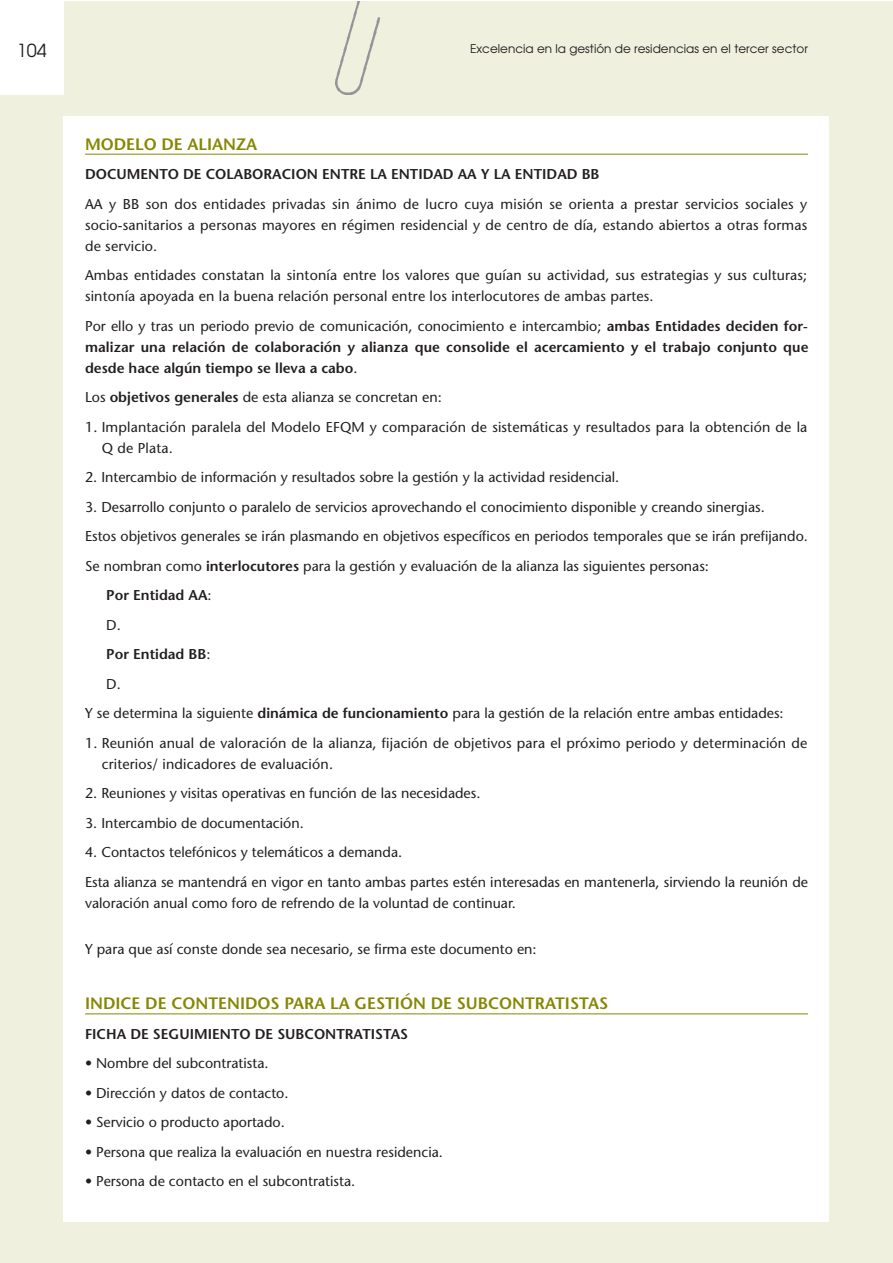
<style>
.page{position:relative;width:893px;height:1263px;background:#fff}
.page>*{position:absolute;margin:0;border:0;box-sizing:border-box;transform-origin:0 0}
.t1{font:18px "Avant Garde";color:#231f20}
.t2{font:600 16.5px "Stone Sans";color:#868702}
.t3{font:14.25px/21px "Stone Sans";color:#231f20}
.t4{font:600 14.25px/21px "Stone Sans";color:#231f20;text-align:justify}
.t5{font:12px "Avant Garde";color:#231f20}
.s1{font-weight:400}
.s2{font-weight:600}
</style>
<div class="page">
<div style="left:0;top:1px;width:892px;height:1262px;background:#f0f0df"></div>
<div style="left:64px;top:116px;width:765px;height:1106px;background:#fff"></div>
<div style="left:0;top:1px;width:64px;height:94px;background:#fff"></div>
<hr style="left:85px;top:154px;width:723px;height:1px;background:#868702">
<hr style="left:85px;top:1013px;width:723px;height:1px;background:#868702">
<img style="left:336px;top:1px;width:45px;height:94px">
<p class="t1" style="left:17px;top:40px;width:31px">104</p>
<p class="t5" style="left:470px;top:42px;width:339px">Excelencia en la gestión de residencias en el tercer sector</p>
<p class="t2" style="left:85px;top:137px;width:174px">MODELO DE ALIANZA</p>
<p class="t4" style="left:85px;top:165px;width:516px">DOCUMENTO DE COLABORACION ENTRE LA ENTIDAD AA Y LA ENTIDAD BB</p>
<p class="t3" style="left:85px;top:195px;width:724px;text-align:justify">AA y BB son dos entidades privadas sin ánimo de lucro cuya misión se orienta a prestar servicios sociales y socio-sanitarios a personas mayores en régimen residencial y de centro de día, estando abiertos a otras formas de servicio.</p>
<p class="t3" style="left:85px;top:266px;width:724px">Ambas entidades constatan la sintonía entre los valores que guían su actividad, sus estrategias y sus culturas; sintonía apoyada en la buena relación personal entre los interlocutores de ambas partes.</p>
<p class="t4" style="left:85px;top:317px;width:725px"><span class="s1">Por ello y tras un periodo previo de comunicación, conocimiento e intercambio;</span> ambas Entidades deciden for&shy;malizar una relación de colaboración y alianza que consolide el acercamiento y el trabajo conjunto que desde hace algún tiempo se lleva a cabo<span class="s1">.</span></p>
<p class="t3" style="left:85px;top:388px;width:358px">Los <span class="s2">objetivos generales</span> de esta alianza se concretan en:</p>
<p class="t3" style="left:102px;top:418px;width:707px;text-indent:-17px">1. Implantación paralela del Modelo EFQM y comparación de sistemáticas y resultados para la obtención de la<br>Q de Plata.</p>
<p class="t3" style="left:85px;top:468px;width:536px">2. Intercambio de información y resultados sobre la gestión y la actividad residencial.</p>
<p class="t3" style="left:85px;top:498px;width:681px">3. Desarrollo conjunto o paralelo de servicios aprovechando el conocimiento disponible y creando sinergias.</p>
<p class="t3" style="left:85px;top:527px;width:724px">Estos objetivos generales se irán plasmando en objetivos específicos en periodos temporales que se irán prefijando.</p>
<p class="t3" style="left:85px;top:557px;width:625px">Se nombran como <span class="s2">interlocutores</span> para la gestión y evaluación de la alianza las siguientes personas:</p>
<p class="t4" style="left:106px;top:586px;width:107px">Por Entidad AA<span class="s1">:</span></p>
<p class="t3" style="left:106px;top:616px;width:16px">D.</p>
<p class="t4" style="left:106px;top:645px;width:106px">Por Entidad BB<span class="s1">:</span></p>
<p class="t3" style="left:106px;top:675px;width:16px">D.</p>
<p class="t3" style="left:85px;top:704px;width:700px">Y se determina la siguiente <span class="s2">dinámica de funcionamiento</span> para la gestión de la relación entre ambas entidades:</p>
<p class="t3" style="left:102px;top:734px;width:707px;text-indent:-17px">1. Reunión anual de valoración de la alianza, fijación de objetivos para el próximo periodo y determinación de criterios/ indicadores de evaluación.</p>
<p class="t3" style="left:85px;top:784px;width:397px">2. Reuniones y visitas operativas en función de las necesidades.</p>
<p class="t3" style="left:85px;top:814px;width:220px">3. Intercambio de documentación.</p>
<p class="t3" style="left:85px;top:839px;width:724px;line-height:29.5px">4. Contactos telefónicos y telemáticos a demanda.<br>Esta alianza se mantendrá en vigor en tanto ambas partes estén interesadas en mantenerla, sirviendo la reunión de</p>
<p class="t3" style="left:85px;top:894px;width:432px">valoración anual como foro de refrendo de la voluntad de continuar.</p>
<p class="t3" style="left:85px;top:940px;width:453px">Y para que así conste donde sea necesario, se firma este documento en:</p>
<p class="t2" style="left:85px;top:997px;width:525px">INDICE DE CONTENIDOS PARA LA GESTIÓN DE SUBCONTRATISTAS</p>
<p class="t4" style="left:85px;top:1025px;width:325px">FICHA DE SEGUIMIENTO DE SUBCONTRATISTAS</p>
<p class="t3" style="left:85px;top:1054px;width:185px">• Nombre del subcontratista.</p>
<p class="t3" style="left:85px;top:1084px;width:205px">• Dirección y datos de contacto.</p>
<p class="t3" style="left:85px;top:1113px;width:201px">• Servicio o producto aportado.</p>
<p class="t3" style="left:85px;top:1143px;width:359px">• Persona que realiza la evaluación en nuestra residencia.</p>
<p class="t3" style="left:85px;top:1172px;width:272px">• Persona de contacto en el subcontratista.</p>
</div>
